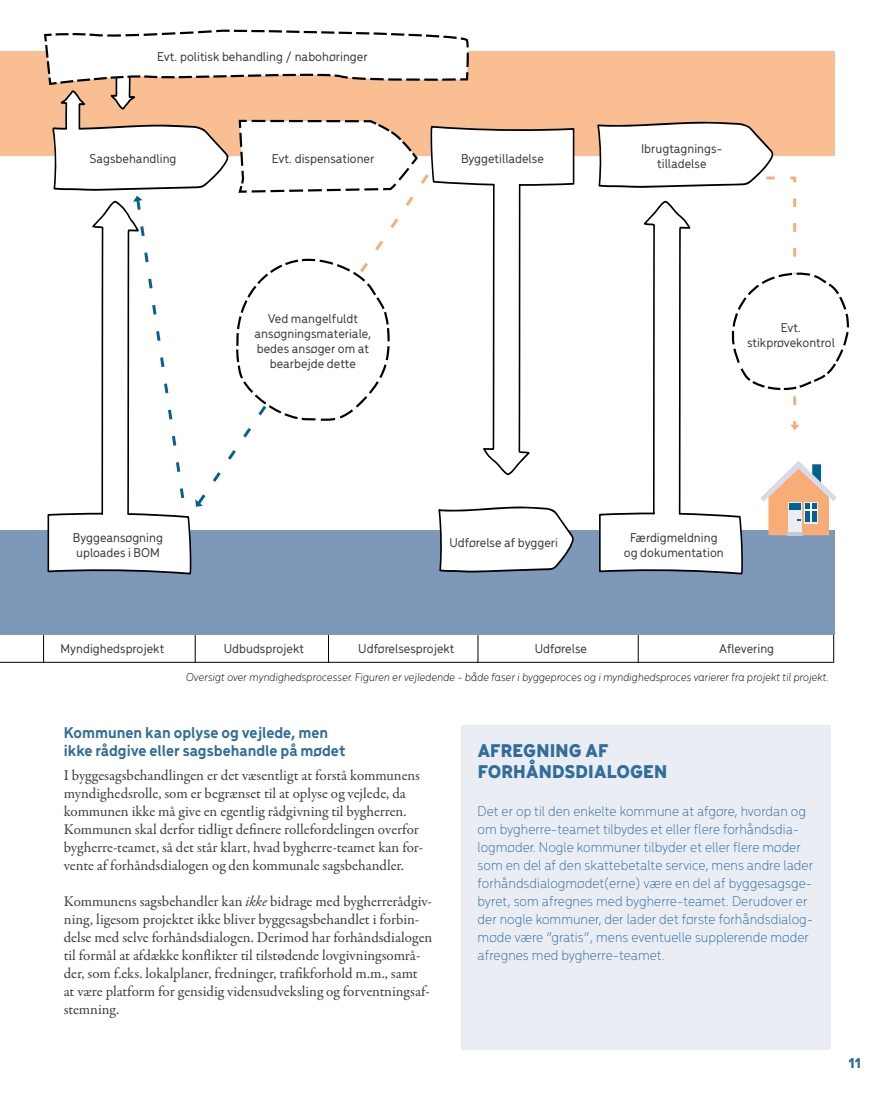
<style>
.page{position:relative;width:893px;height:1106px;background:#fff}
.page>*{position:absolute;margin:0;border:0;box-sizing:border-box;transform-origin:0 0}
.t1{font:900 19.5px/21px "Menca";letter-spacing:.01em;color:#316d9b}
.t2{font:700 16.5px/18px "Menca";color:#316d9b}
.t3{font:15px/18px "Garamond Premr Pro";color:#3c3c3b}
.t4{font:300 15px/18px "Menca";color:#316d9b}
.t5{font:900 15px "Menca";color:#316d9b}
.t6{font:500 13.5px/15px "Menca";color:#3c3c3b;text-align:center}
.t7{font:italic 300 12px "Menca";color:#000}
.s1{font-style:italic}
</style>
<div class="page">
<div style="left:0;top:51px;width:834px;height:105px;background:#f9be91"></div>
<div style="left:0;top:530px;width:834px;height:105px;background:#7e98ba"></div>
<hr style="left:0;top:662px;width:834px;height:1px;background:#000">
<hr style="left:787px;top:532px;width:15px;height:4px;background:#c1c9dd">
<svg style="left:760px;top:461px;width:77px;height:74px"></svg>
<svg style="left:599px;top:430px;width:144px;height:144px"></svg>
<svg style="left:44px;top:29px;width:531px;height:544px"></svg>
<svg style="left:597px;top:120px;width:253px;height:310px"></svg>
<div style="left:461px;top:725px;width:369px;height:324px;background:#eaedf4"></div>
<svg style="left:195px;top:635px;width:1px;height:27px"></svg>
<svg style="left:328px;top:635px;width:1px;height:27px"></svg>
<svg style="left:478px;top:635px;width:1px;height:27px"></svg>
<svg style="left:638px;top:635px;width:1px;height:27px"></svg>
<svg style="left:833px;top:635px;width:1px;height:27px"></svg>
<svg style="left:43px;top:635px;width:1px;height:27px"></svg>
<p class="t6" style="left:157px;top:49px;width:212px">Evt. politisk behandling / nabohøringer</p>
<p class="t6" style="left:90px;top:150px;width:89px">Sagsbehandling</p>
<p class="t6" style="left:272px;top:150px;width:104px">Evt. dispensationer</p>
<p class="t6" style="left:461px;top:150px;width:84px">Byggetilladelse</p>
<p class="t6" style="left:255px;top:310px;width:118px">Ved mangelfuldt ansøgningsmateriale, bedes ansøger om at bearbejde dette</p>
<p class="t6" style="left:641px;top:140px;width:83px">Ibrugtagnings&shy;tilladelse</p>
<p class="t6" style="left:747px;top:319px;width:89px">Evt. stikprøvekontrol</p>
<p class="t6" style="left:73px;top:529px;width:92px;text-align:left">Byggeansøgning uploades i BOM</p>
<p class="t6" style="left:449px;top:534px;width:110px">Udførelse af byggeri</p>
<p class="t6" style="left:624px;top:529px;width:101px">Færdigmeldning og dokumentation</p>
<p class="t6" style="left:60px;top:640px;width:105px">Myndighedsprojekt</p>
<p class="t6" style="left:224px;top:640px;width:82px">Udbudsprojekt</p>
<p class="t6" style="left:358px;top:640px;width:98px">Udførelsesprojekt</p>
<p class="t6" style="left:535px;top:640px;width:54px">Udførelse</p>
<p class="t6" style="left:719px;top:640px;width:57px">Aflevering</p>
<p class="t7" style="left:186px;top:669px;width:645px">Oversigt over myndighedsprocesser. Figuren er vejledende - både faser i byggeproces og i myndighedsproces varierer fra projekt til projekt.</p>
<p class="t2" style="left:64px;top:722px;width:283px">Kommunen kan oplyse og vejlede, men ikke rådgive eller sagsbehandle på mødet</p>
<p class="t3" style="left:64px;top:767px;width:361px">I byggesagsbehandlingen er det væsentligt at forstå kommunens myndighedsrolle, som er begrænset til at oplyse og vejlede, da kommunen ikke må give en egentlig rådgivning til bygherren.<br>Kommunen skal derfor tidligt definere rollefordelingen overfor bygherre-teamet, så det står klart, hvad bygherre-teamet kan for&shy;vente af forhåndsdialogen og den kommunale sagsbehandler.</p>
<p class="t3" style="left:64px;top:893px;width:370px">Kommunens sagsbehandler kan <span class="s1">ikke</span> bidrage med bygherrerådgiv&shy;ning, ligesom projektet ikke bliver byggesagsbehandlet i forbin&shy;delse med selve forhåndsdialogen. Derimod har forhåndsdialogen til formål at afdække konflikter til tilstødende lovgivningsområ&shy;der, som f.eks. lokalplaner, fredninger, trafikforhold m.m., samt<br>at være platform for gensidig vidensudveksling og forventningsaf&shy;stemning.</p>
<h1 class="t1" style="left:478px;top:739px;width:191px">AFREGNING AF<br>FORHÅNDSDIALOGEN</h1>
<p class="t4" style="left:478px;top:801px;width:337px">Det er op til den enkelte kommune at afgøre, hvordan og om bygherre-teamet tilbydes et eller flere forhåndsdia&shy;logmøder. Nogle kommuner tilbyder et eller flere møder som en del af den skattebetalte service, mens andre lader forhåndsdialogmødet(erne) være en del af byggesagsge&shy;byret, som afregnes med bygherre-teamet. Derudover er der nogle kommuner, der lader det første forhåndsdialog&shy;møde være ”gratis”, mens eventuelle supplerende møder afregnes med bygherre-teamet.</p>
<p class="t5" style="left:848px;top:1052px;width:14px">11</p>
</div>
